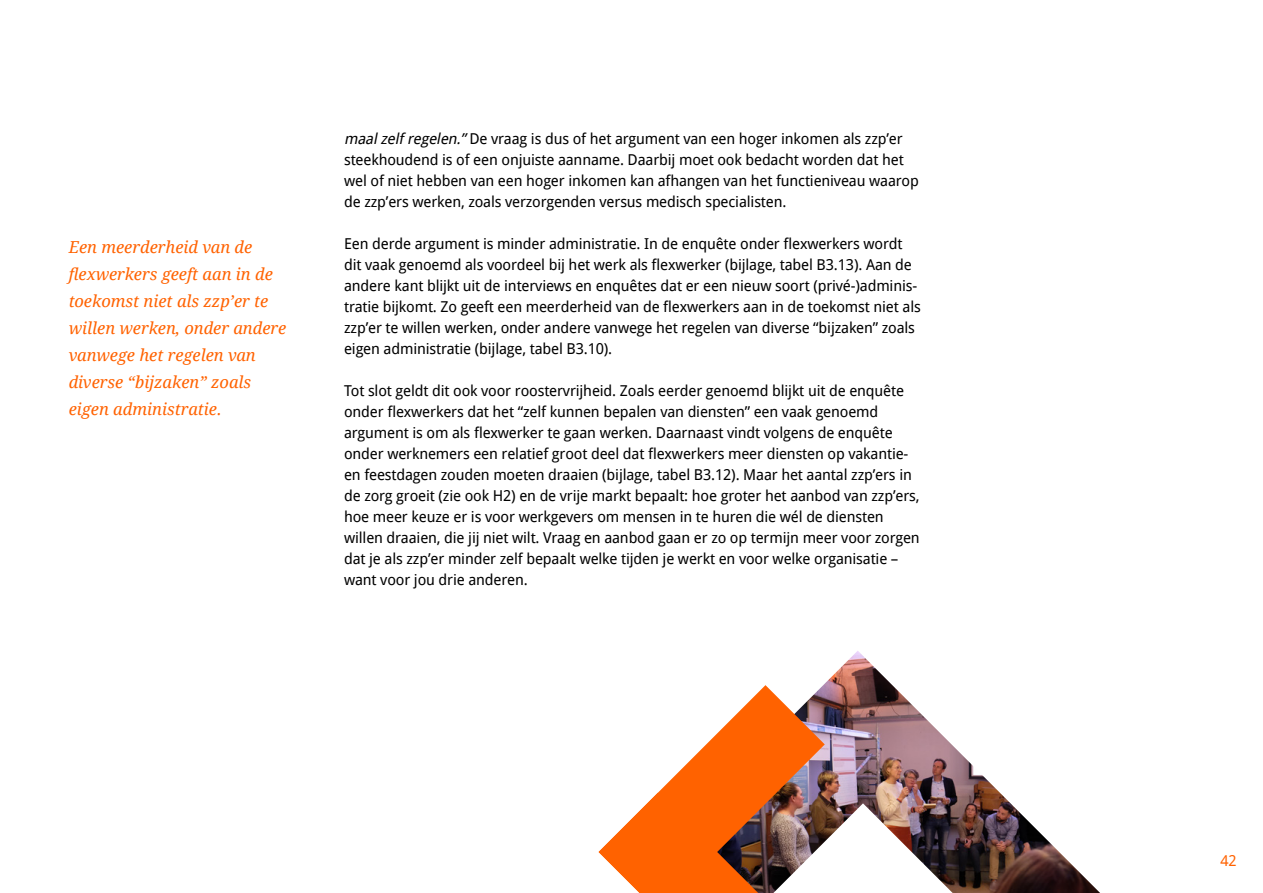
<style>
.page{position:relative;width:1263px;height:893px;background:#fff}
.page>*{position:absolute;margin:0;border:0;box-sizing:border-box;transform-origin:0 0}
.t1{font:italic 16.5px/27px "Droid Serif";color:#ff6200}
.t2{font:15px/21px "Droid Sans";letter-spacing:-.01em;color:#000}
.t3{font:15px "Droid Sans";color:#ff6200}
.s1{font-style:italic}
</style>
<div class="page">
<img style="left:823px;top:651px;width:277px;height:242px">
<svg style="left:657px;top:685px;width:168px;height:208px"></svg>
<svg style="left:599px;top:793px;width:159px;height:100px"></svg>
<img style="left:773px;top:803px;width:180px;height:90px">
<p class="t1" style="left:69px;top:233px;width:219px">Een meerderheid van de flexwerkers geeft aan in de toekomst niet als zzp’er te willen werken, onder andere vanwege het regelen van diverse “bijzaken” zoals eigen administratie.</p>
<p class="t2" style="left:344px;top:127px;width:576px"><span class="s1">maalzelfregelen.”</span>De vraag is dus of het argument van een hoger inkomen als zzp’er steekhoudend is of een onjuiste aanname. Daarbij moet ook bedacht worden dat het wel of niet hebben van een hoger inkomen kan afhangen van het functieniveau waarop de zzp’ers werken, zoals verzorgenden versus medisch specialisten.</p>
<p class="t2" style="left:344px;top:232px;width:578px">Een derde argument is minder administratie. In de enquête onder flexwerkers wordt dit vaak genoemd als voordeel bij het werk als flexwerker (bijlage, tabel B3.13). Aan de andere kant blijkt uit de interviews en enquêtes dat er een nieuw soort (privé-)adminis&shy;tratie bijkomt. Zo geeft een meerderheid van de flexwerkers aan in de toekomst niet als zzp’er te willen werken, onder andere vanwege het regelen van diverse “bijzaken” zoals eigen administratie (bijlage, tabel B3.10).</p>
<p class="t2" style="left:344px;top:379px;width:577px">Tot slot geldt dit ook voor roostervrijheid. Zoals eerder genoemd blijkt uit de enquête onder flexwerkers dat het “zelf kunnen bepalen van diensten” een vaak genoemd argument is om als flexwerker te gaan werken. Daarnaast vindt volgens de enquête onder werknemers een relatief groot deel dat flexwerkers meer diensten op vakantie&shy;en feestdagen zouden moeten draaien (bijlage, tabel B3.12). Maar het aantal zzp’ers in de zorg groeit (zie ook H2) en de vrije markt bepaalt: hoe groter het aanbod van zzp’ers, hoe meer keuze er is voor werkgevers om mensen in te huren die wél de diensten willen draaien, die jij niet wilt. Vraag en aanbod gaan er zo op termijn meer voor zorgen dat je als zzp’er minder zelf bepaalt welke tijden je werkt en voor welke organisatie – want voor jou drie anderen.</p>
<p class="t3" style="left:1220px;top:850px;width:18px">42</p>
</div>
